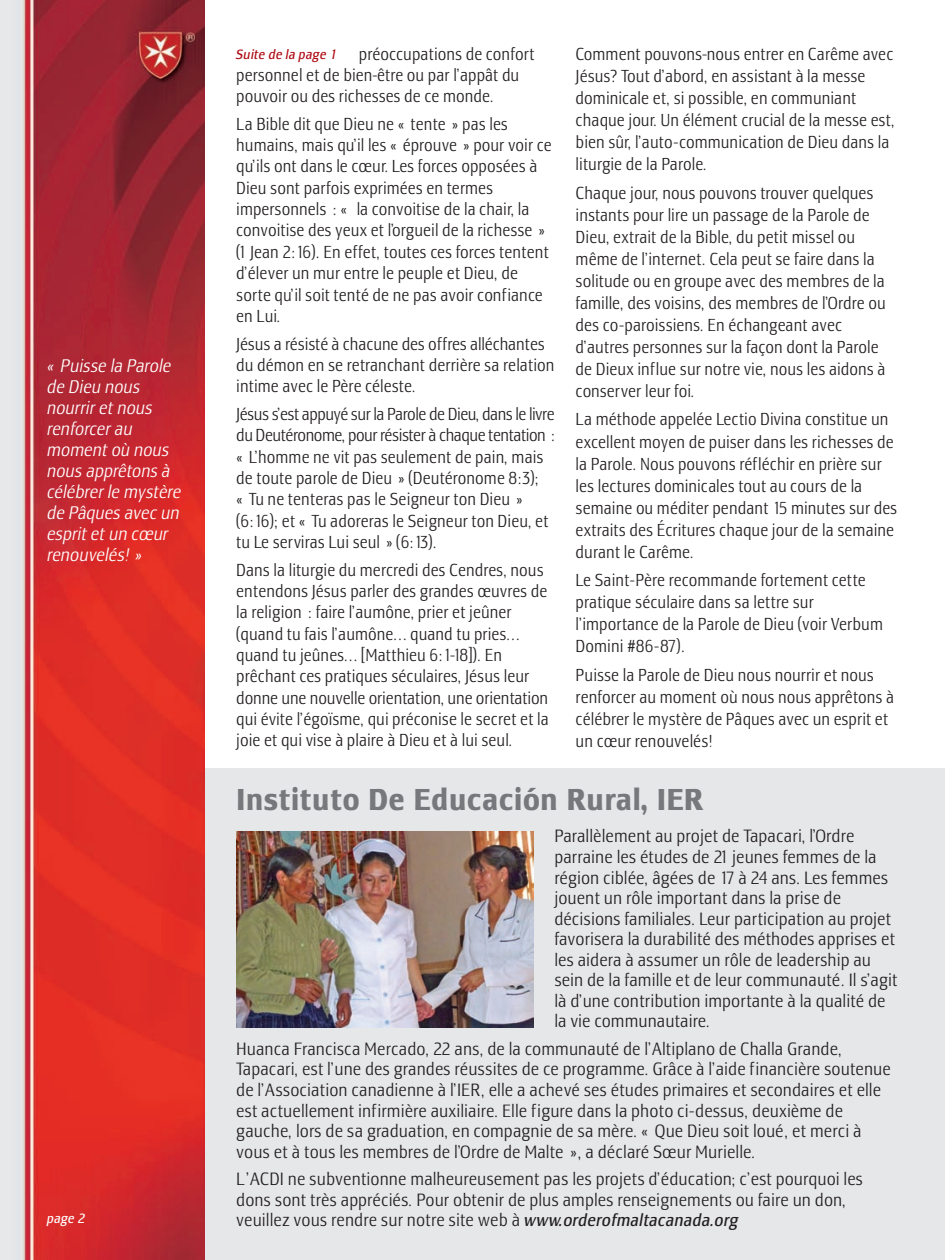
<style>
.page{position:relative;width:945px;height:1260px;background:#fff}
.page>*{position:absolute;margin:0;border:0;box-sizing:border-box;transform-origin:0 0}
.t1{font:700 condensed 31.5px "Lesmore";color:#76787b}
.t2{font:italic 300 condensed 18.38px/21px "Lesmore";letter-spacing:-.01em;color:#fff}
.t3{font:300 condensed 17.85px/20.5px "Lesmore";color:#231f20}
.t4{font:300 condensed 17.5px/22.1px "Lesmore";color:#231f20}
.t5{font:italic condensed 14px "Lesmore";color:#b00d15}
.t6{font:italic condensed 14px "Lesmore";color:#fff}
.s1{font-weight:400;font-style:italic}
</style>
<div class="page">
<div style="left:191px;top:768px;width:754px;height:492px;background:#e6e7e9"></div>
<img style="left:0;top:0;width:205px;height:1260px">
<img style="left:236px;top:831px;width:297px;height:196px">
<p class="t2" style="left:47px;top:357px;width:136px">« Puisse la Parole de Dieu nous nourrir et nous renforcer au moment où nous nous apprêtons à célébrer le mystère de Pâques avec un esprit et un cœur renouvelés! »</p>
<p class="t6" style="left:47px;top:1213px;width:40px">page 2</p>
<p class="t4" style="left:236px;top:45px;width:300px;line-height:21px;text-indent:123px">préoccupations de confort personnel et de bien-être ou par l’appât du pouvoir ou des richesses de ce monde.</p>
<p class="t4" style="left:236px;top:115px;width:317px;line-height:21.3px">La Bible dit que Dieu ne « tente » pas les humains, mais qu’il les « éprouve » pour voir ce qu’ils ont dans le cœur. Les forces opposées à Dieu sont parfois exprimées en termes impersonnels : « la convoitise de la chair, la convoitise des yeux et l’orgueil de la richesse » (1 Jean 2:16). En effet, toutes ces forces tentent d’élever un mur entre le peuple et Dieu, de sorte qu’il soit tenté de ne pas avoir confiance en Lui.</p>
<p class="t4" style="left:236px;top:334px;width:320px;line-height:21.3px">Jésus a résisté à chacune des offres alléchantes du démon en se retranchant derrière sa relation intime avec le Père céleste.</p>
<p class="t4" style="left:236px;top:405px;width:320px;line-height:21.3px">Jésus s’est appuyé sur la Parole de Dieu, dans le livre du Deutéronome, pour résister à chaque tentation : « L’homme ne vit pas seulement de pain, mais de toute parole de Dieu » (Deutéronome 8:3);<br>« Tu ne tenteras pas le Seigneur ton Dieu » (6:16); et « Tu adoreras le Seigneur ton Dieu, et tu Le serviras Lui seul » (6:13).</p>
<p class="t4" style="left:236px;top:561px;width:314px;line-height:21.3px">Dans la liturgie du mercredi des Cendres, nous entendons Jésus parler des grandes œuvres de la religion : faire l’aumône, prier et jeûner (quand tu fais l’aumône… quand tu pries… quand tu jeûnes… [Matthieu 6:1-18]). En prêchant ces pratiques séculaires, Jésus leur donne une nouvelle orientation, une orientation qui évite l’égoïsme, qui préconise le secret et la joie et qui vise à plaire à Dieu et à lui seul.</p>
<p class="t5" style="left:236px;top:49px;width:103px">Suite de la page 1</p>
<p class="t4" style="left:576px;top:45px;width:321px">Comment pouvons-nous entrer en Carême avec Jésus? Tout d’abord, en assistant à la messe dominicale et, si possible, en communiant chaque jour. Un élément crucial de la messe est, bien sûr, l’auto-communication de Dieu dans la liturgie de la Parole.</p>
<p class="t4" style="left:576px;top:183px;width:312px">Chaque jour, nous pouvons trouver quelques instants pour lire un passage de la Parole de Dieu, extrait de la Bible, du petit missel ou même de l’internet. Cela peut se faire dans la solitude ou en groupe avec des membres de la famille, des voisins, des membres de l’Ordre ou des co-paroissiens. En échangeant avec d’autres personnes sur la façon dont la Parole de Dieux influe sur notre vie, nous les aidons à conserver leur foi.</p>
<p class="t4" style="left:576px;top:410px;width:323px">La méthode appelée Lectio Divina constitue un excellent moyen de puiser dans les richesses de la Parole. Nous pouvons réfléchir en prière sur les lectures dominicales tout au cours de la semaine ou méditer pendant 15 minutes sur des extraits des Écritures chaque jour de la semaine durant le Carême.</p>
<p class="t4" style="left:576px;top:571px;width:309px">Le Saint-Père recommande fortement cette pratique séculaire dans sa lettre sur l’importance de la Parole de Dieu (voir Verbum Domini #86-87).</p>
<p class="t4" style="left:576px;top:665px;width:320px">Puisse la Parole de Dieu nous nourrir et nous renforcer au moment où nous nous apprêtons à célébrer le mystère de Pâques avec un esprit et un cœur renouvelés!</p>
<h1 class="t1" style="left:236px;top:787px;width:469px">Instituto De Educación Rural, IER</h1>
<p class="t3" style="left:554px;top:828px;width:345px">Parallèlement au projet de Tapacari, l’Ordre parraine les études de 21 jeunes femmes de la région ciblée, âgées de 17 à 24 ans. Les femmes jouent un rôle important dans la prise de décisions familiales. Leur participation au projet favorisera la durabilité des méthodes apprises et les aidera à assumer un rôle de leadership au sein de la famille et de leur communauté. Il s’agit là d’une contribution importante à la qualité de la vie communautaire.</p>
<p class="t3" style="left:236px;top:1040px;width:656px">Huanca Francisca Mercado, 22 ans, de la communauté de l’Altiplano de Challa Grande, Tapacari, est l’une des grandes réussites de ce programme. Grâce à l’aide financière soutenue de l’Association canadienne à l’IER, elle a achevé ses études primaires et secondaires et elle est actuellement infirmière auxiliaire. Elle figure dans la photo ci-dessus, deuxième de gauche, lors de sa graduation, en compagnie de sa mère. « Que Dieu soit loué, et merci à vous et à tous les membres de l’Ordre de Malte », a déclaré Sœur Murielle.</p>
<p class="t3" style="left:236px;top:1170px;width:628px">L’ACDI ne subventionne malheureusement pas les projets d’éducation; c’est pourquoi les dons sont très appréciés. Pour obtenir de plus amples renseignements ou faire un don, veuillez vous rendre sur notre site web à <span class="s1">www.orderofmaltacanada.org</span></p>
</div>
